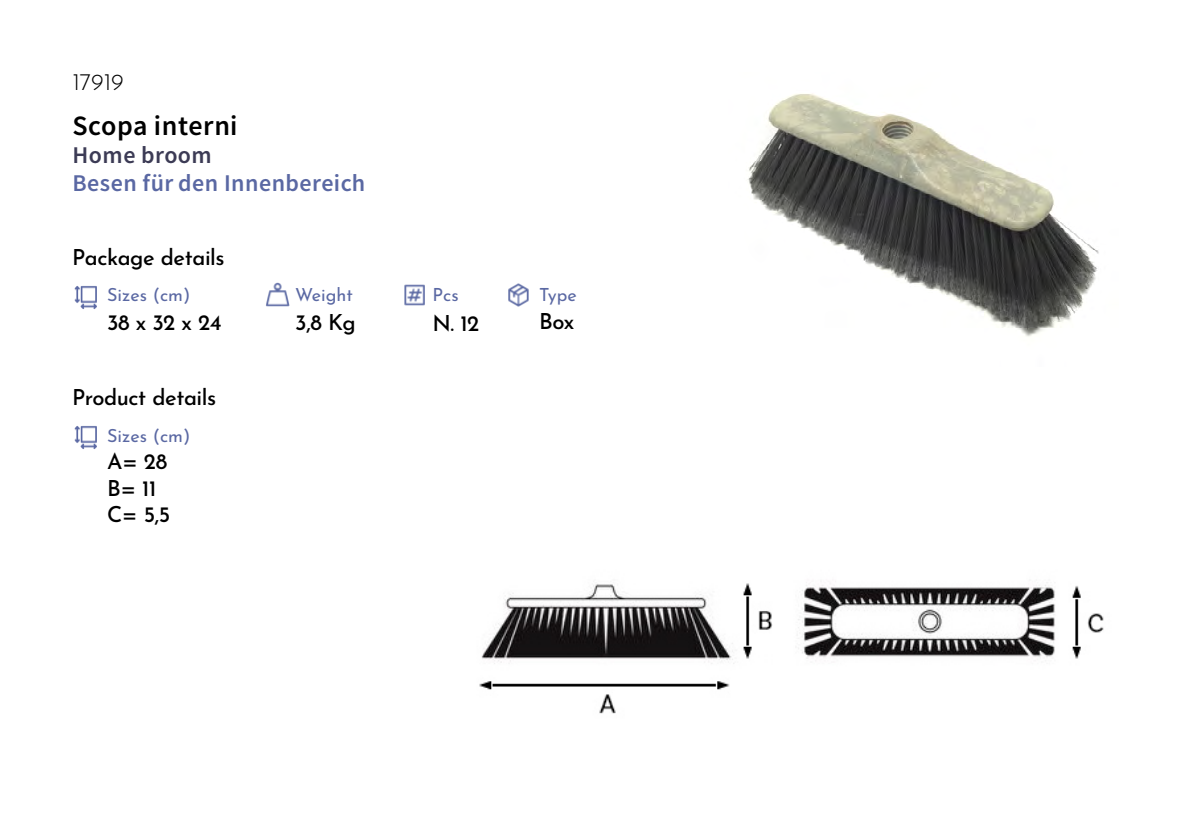
<style>
.page{position:relative;width:1191px;height:840px;background:#fff}
.page>*{position:absolute;margin:0;border:0;box-sizing:border-box;transform-origin:0 0}
.t1{font:28px "Source Sans Variable";letter-spacing:.02em;color:#000}
.t2{font:24px "Source Sans Variable";letter-spacing:.02em;color:#5a68a3}
.t3{font:24px "Source Sans Variable";letter-spacing:.02em;color:#3c3b55}
.t4{font:300 24px "Josefin Sans";color:#000}
.t5{font:500 22px/26.4px "Josefin Sans";letter-spacing:-.02em;color:#000}
.t6{font:18px "Josefin Sans";color:#5a68a3}
</style>
<div class="page">
<img style="left:74px;top:286px;width:23px;height:23px">
<img style="left:266px;top:282px;width:24px;height:25px">
<img style="left:404px;top:284px;width:21px;height:22px">
<img style="left:508px;top:283px;width:21px;height:24px">
<img style="left:747px;top:93px;width:352px;height:244px">
<img style="left:479px;top:582px;width:625px;height:132px">
<img style="left:74px;top:426px;width:23px;height:23px">
<p class="t4" style="left:72px;top:64px;width:53px">17919</p>
<p class="t1" style="left:72px;top:109px;width:167px">Scopa interni</p>
<p class="t3" style="left:72px;top:141px;width:141px">Home broom</p>
<p class="t2" style="left:72px;top:169px;width:294px">Besen für den Innenbereich</p>
<p class="t5" style="left:72px;top:242px;width:154px">Package details</p>
<p class="t6" style="left:107px;top:281px;width:85px">Sizes (cm)</p>
<p class="t6" style="left:295px;top:281px;width:59px">Weight</p>
<p class="t6" style="left:432px;top:281px;width:28px">Pcs</p>
<p class="t6" style="left:539px;top:281px;width:39px">Type</p>
<p class="t5" style="left:107px;top:307px;width:116px">38 x 32 x 24</p>
<p class="t5" style="left:295px;top:307px;width:62px">3,8 Kg</p>
<p class="t5" style="left:432px;top:308px;width:48px">N. 12</p>
<p class="t5" style="left:539px;top:306px;width:37px">Box</p>
<p class="t5" style="left:72px;top:382px;width:146px">Product details</p>
<p class="t6" style="left:107px;top:421px;width:85px">Sizes (cm)</p>
<p class="t5" style="left:107px;top:446px;width:65px">A= 28<br>B= 11<br>C= 5,5</p>
</div>
